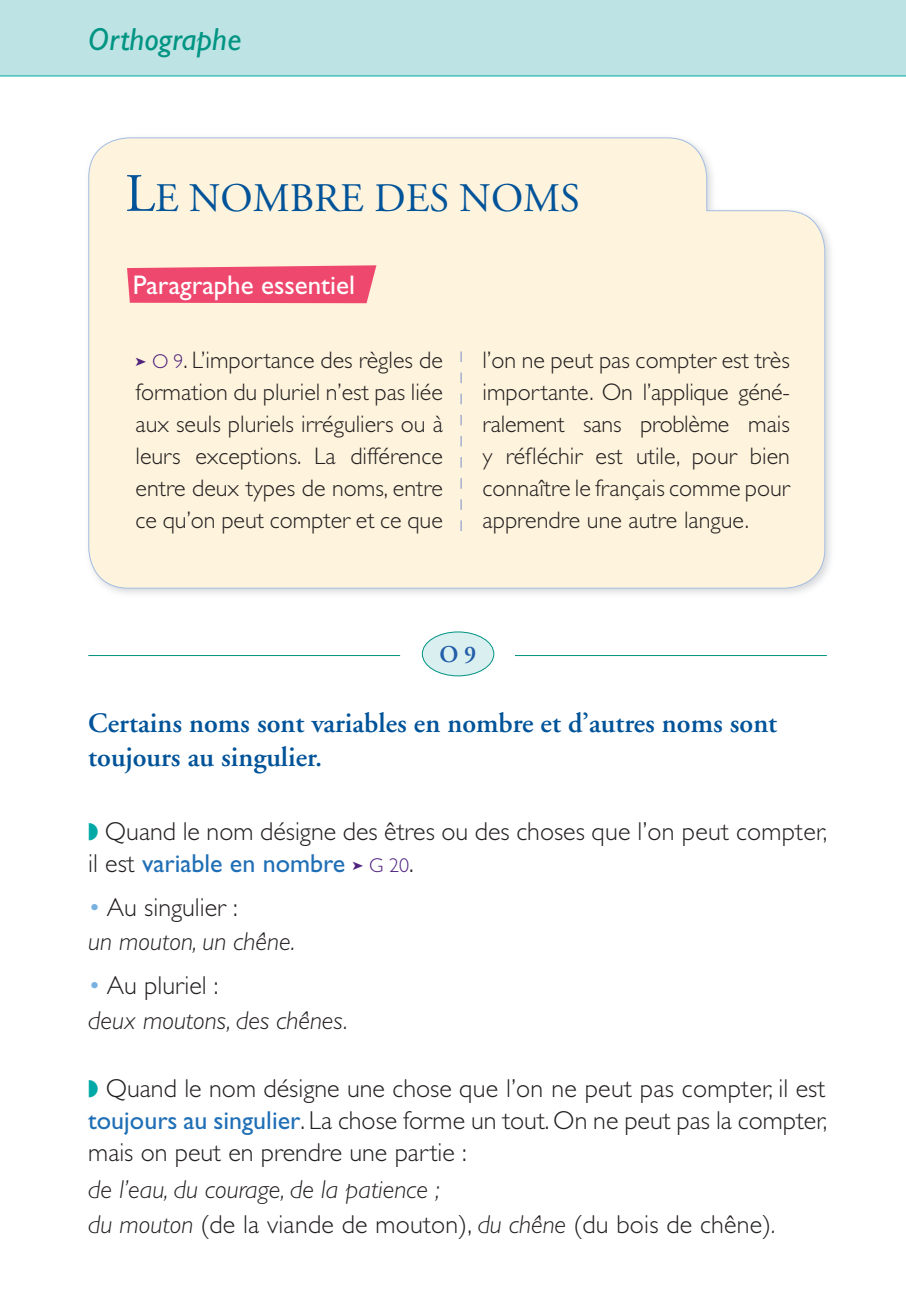
<style>
.page{position:relative;width:906px;height:1303px;background:#fff}
.page>*{position:absolute;margin:0;border:0;box-sizing:border-box;transform-origin:0 0}
.t1{font:40.4px "Adobe Garamond Pro";color:#015399}
.t2{font:italic 32px "Gill Sans";color:#009483}
.t3{font:600 28px/34px "Adobe Garamond";color:#015399}
.t4{font:27px "Gill Sans";color:#fff}
.t5{font:300 26px/32px "Gill Sans";color:#231f20}
.t6{font:italic 300 26px/34.8px "Gill Sans";color:#231f20}
.t7{font:300 24px/32px "Gill Sans";color:#231f20;text-align:justify}
.t8{font:600 24px "Adobe Garamond";color:#215da9}
.s1{font-size:54px}
.s2{color:#50237f}
.s3{font-size:20px;color:#50237f}
.s4{color:#00a9a5}
.s5{font-weight:400;color:#206fb6}
.s6{font-style:normal;color:#78b1e0}
.s7{font-style:normal}
</style>
<div class="page">
<div style="left:0;top:0;width:906px;height:76px;background:#bde3e4"></div>
<hr style="left:0;top:75px;width:906px;height:1px;background:#00a9a5">
<div style="left:88px;top:137px;width:738px;height:452px;background:#fef4dd"></div>
<svg style="left:127px;top:265px;width:249px;height:38px;background:#f05376"></svg>
<hr style="left:88px;top:655px;width:312px;height:1px;background:#009483">
<hr style="left:515px;top:655px;width:312px;height:1px;background:#009483">
<div style="left:422px;top:632px;width:72px;height:44px;background:#daefef;border-radius:50%"></div>
<div style="left:422px;top:631px;width:72px;height:45px;border:1px solid #009483;border-radius:50%"></div>
<svg style="left:461px;top:351px;width:1px;height:180px"></svg>
<h2 class="t2" style="left:88px;top:21px;width:155px">Orthographe</h2>
<h1 class="t1" style="left:125px;top:174px;width:456px"><span class="s1">L</span>E NOMBRE DES NOMS</h1>
<p class="t4" style="left:133px;top:269px;width:224px">Paragraphe essentiel</p>
<p class="t7" style="left:136px;top:344px;width:309px"><span class="s2">➤</span> <span class="s3">O 9</span>. L’importance des règles de formation du pluriel n’est pas liée aux seuls pluriels irréguliers ou à leurs exceptions. La différence entre deux types de noms, entre ce qu’on peut compter et ce que</p>
<p class="t7" style="left:483px;top:344px;width:309px">l’on ne peut pas compter est très importante. On l’applique géné&shy;ralement sans problème mais y réfléchir est utile, pour bien connaître le français comme pour apprendre une autre langue.</p>
<p class="t8" style="left:439px;top:641px;width:38px">O 9</p>
<p class="t3" style="left:88px;top:707px;width:690px">Certains noms sont variables en nombre et d’autres noms sont toujours au singulier.</p>
<p class="t5" style="left:88px;top:815px;width:740px"><span class="s4">◗</span> Quand le nom désigne des êtres ou des choses que l’on peut compter, il est <span class="s5">variable en nombre</span> <span class="s2">➤</span> <span class="s3">G 20</span>.</p>
<p class="t6" style="left:88px;top:889px;width:208px"><span class="s6">•</span> <span class="s7">Au singulier :<br></span>un mouton, un chêne.</p>
<p class="t6" style="left:88px;top:967px;width:261px"><span class="s6">•</span> <span class="s7">Au pluriel :<br></span>deux moutons, des chênes.</p>
<p class="t5" style="left:88px;top:1072px;width:741px;text-align:justify"><span class="s4">◗</span> Quand le nom désigne une chose que l’on ne peut pas compter, il est <span class="s5">toujours au singulier</span>. La chose forme un tout. On ne peut pas la compter, mais on peut en prendre une partie :</p>
<p class="t6" style="left:88px;top:1172px;width:689px">de l’eau, du courage, de la patience ;<br>du mouton <span class="s7">(de la viande de mouton),</span> du chêne <span class="s7">(du bois de chêne)</span>.</p>
</div>
